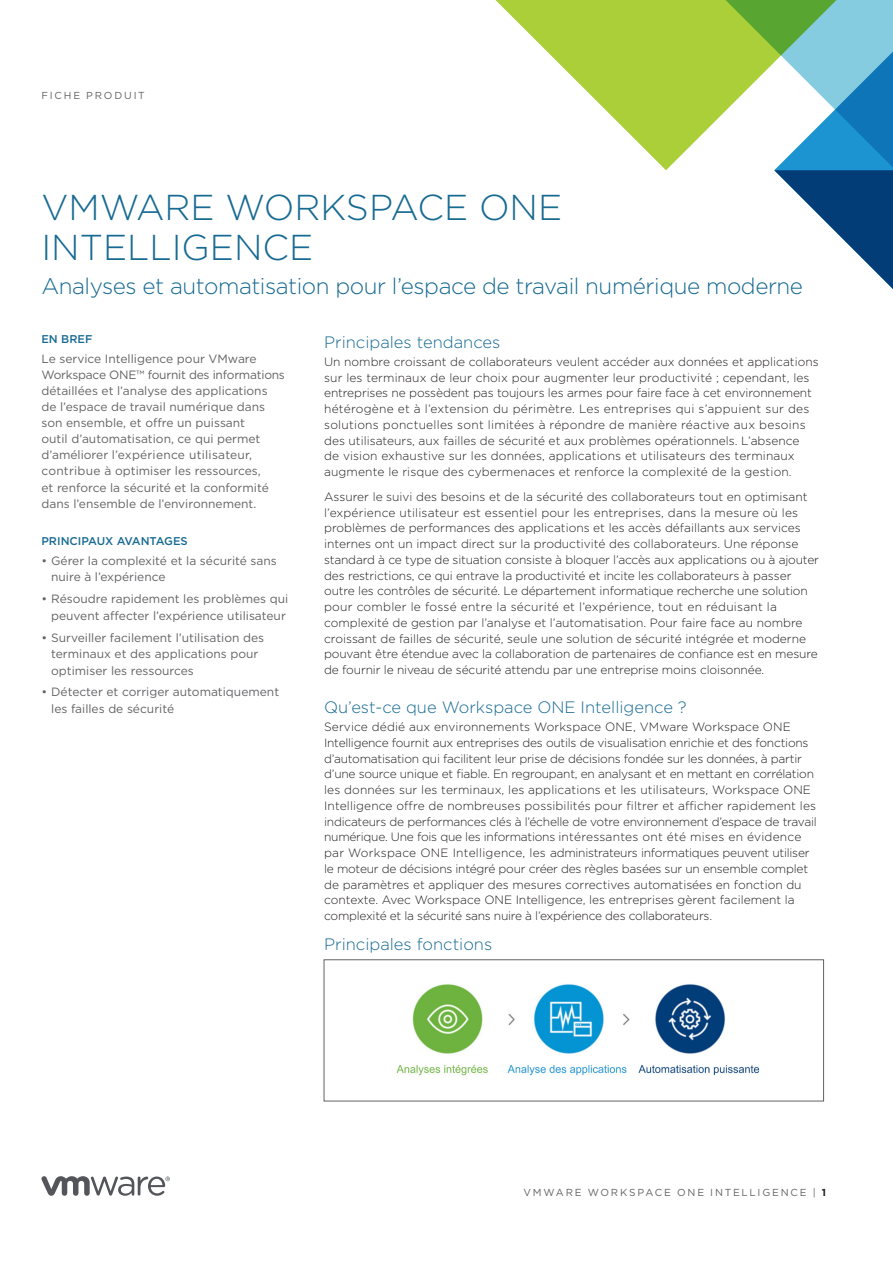
<style>
.page{position:relative;width:893px;height:1263px;background:#fff}
.page>*{position:absolute;margin:0;border:0;box-sizing:border-box;transform-origin:0 0}
._1a__MAIN_TITLE{font:300 36px/40.5px "Gotham";color:#176a92}
._1b__MAIN_SUB_TITLE{font:300 22.5px "Gotham";letter-spacing:-.02em;color:#176a92}
._4a__SUBHEAD-1{font:300 16.5px "Gotham";color:#176a92}
._3a__BODY_TEXT{font:300 12px/15.8px "Gotham";color:#231f20}
._3a__BODY_TEXT-2{font:300 12px/15.8px "Gotham";letter-spacing:-.02em;color:#231f20}
._5b__SIDEBAR-BODY-LA{font:12px/16.2px "Gotham";color:#636366}
._5a__SIDEBAR-HEAD{font:500 11.25px "Gotham";color:#176a92}
.FOLIO-BOTTOM-GRAY{font:10.2px "Gotham";letter-spacing:.175em;color:#636366}
.FOLIO-TOP-GRAY{font:10.2px "Gotham";letter-spacing:.18em;color:#636366}
.s1{font-weight:700;color:#231f20}
</style>
<div class="page">
<svg style="left:41px;top:1176px;width:129px;height:20px"></svg>
<svg style="left:495px;top:0;width:212px;height:170px;fill:#abcf38"></svg>
<svg style="left:707px;top:0;width:186px;height:289px"></svg>
<img style="left:396px;top:984px;width:364px;height:92px">
<div style="left:324px;top:959px;width:500px;height:142px;border:1px solid #636265"></div>
<p class="FOLIO-TOP-GRAY" style="left:41px;top:89px;width:105px">FICHE PRODUIT</p>
<p class="_1a__MAIN_TITLE" style="left:41px;top:186px;width:522px">VMWARE WORKSPACE ONE<br>INTELLIGENCE</p>
<p class="_1b__MAIN_SUB_TITLE" style="left:41px;top:272px;width:763px">Analyses et automatisation pour l’espace de travail numérique moderne</p>
<p class="_5a__SIDEBAR-HEAD" style="left:41px;top:332px;width:52px">EN BREF</p>
<p class="_5b__SIDEBAR-BODY-LA" style="left:41px;top:350px;width:245px">Le service Intelligence pour VMware Workspace ONE™ fournit des informations détaillées et l’analyse des applications de l’espace de travail numérique dans son ensemble, et offre un puissant<br>outil d’automatisation, ce qui permet d’améliorer l’expérience utilisateur, contribue à optimiser les ressources,<br>et renforce la sécurité et la conformité dans l’ensemble de l’environnement.</p>
<p class="_5a__SIDEBAR-HEAD" style="left:41px;top:534px;width:148px">PRINCIPAUX AVANTAGES</p>
<p class="_5b__SIDEBAR-BODY-LA" style="left:51px;top:552px;width:227px;text-indent:-10px">• Gérer la complexité et la sécurité sans nuire à l’expérience</p>
<p class="_5b__SIDEBAR-BODY-LA" style="left:41px;top:590px;width:248px;text-align:right">• Résoudre rapidement les problèmes qui peuvent affecter l’expérience utilisateur</p>
<p class="_5b__SIDEBAR-BODY-LA" style="left:51px;top:629px;width:215px;text-indent:-10px">• Surveiller facilement l’utilisation des terminaux et des applications pour optimiser les ressources</p>
<p class="_5b__SIDEBAR-BODY-LA" style="left:51px;top:684px;width:230px;text-indent:-10px">• Détecter et corriger automatiquement les failles de sécurité</p>
<p class="_4a__SUBHEAD-1" style="left:324px;top:332px;width:178px">Principales tendances</p>
<p class="_3a__BODY_TEXT" style="left:324px;top:353px;width:496px">Un nombre croissant de collaborateurs veulent accéder aux données et applications sur les terminaux de leur choix pour augmenter leur productivité ; cependant, les entreprises ne possèdent pas toujours les armes pour faire face à cet environnement hétérogène et à l’extension du périmètre. Les entreprises qui s’appuient sur des solutions ponctuelles sont limitées à répondre de manière réactive aux besoins des utilisateurs, aux failles de sécurité et aux problèmes opérationnels. L’absence<br>de vision exhaustive sur les données, applications et utilisateurs des terminaux augmente le risque des cybermenaces et renforce la complexité de la gestion.</p>
<p class="_3a__BODY_TEXT" style="left:324px;top:488px;width:496px">Assurer le suivi des besoins et de la sécurité des collaborateurs tout en optimisant l’expérience utilisateur est essentiel pour les entreprises, dans la mesure où les problèmes de performances des applications et les accès défaillants aux services internes ont un impact direct sur la productivité des collaborateurs. Une réponse standard à ce type de situation consiste à bloquer l’accès aux applications ou à ajouter des restrictions, ce qui entrave la productivité et incite les collaborateurs à passer outre les contrôles de sécurité. Le département informatique recherche une solution pour combler le fossé entre la sécurité et l’expérience, tout en réduisant la complexité de gestion par l’analyse et l’automatisation. Pour faire face au nombre croissant de failles de sécurité, seule une solution de sécurité intégrée et moderne pouvant être étendue avec la collaboration de partenaires de confiance est en mesure de fournir le niveau de sécurité attendu par une entreprise moins cloisonnée.</p>
<p class="_4a__SUBHEAD-1" style="left:324px;top:697px;width:364px">Qu’est-ce que Workspace ONE Intelligence ?</p>
<p class="_3a__BODY_TEXT-2" style="left:324px;top:718px;width:494px">Service dédié aux environnements Workspace ONE, VMware Workspace ONE Intelligence fournit aux entreprises des outils de visualisation enrichie et des fonctions d’automatisation qui facilitent leur prise de décisions fondée sur les données, à partir d’une source unique et fiable. En regroupant, en analysant et en mettant en corrélation les données sur les terminaux, les applications et les utilisateurs, Workspace ONE Intelligence offre de nombreuses possibilités pour filtrer et afficher rapidement les indicateurs de performances clés à l’échelle de votre environnement d’espace de travail numérique. Une fois que les informations intéressantes ont été mises en évidence par Workspace ONE Intelligence, les administrateurs informatiques peuvent utiliser le moteur de décisions intégré pour créer des règles basées sur un ensemble complet de paramètres et appliquer des mesures correctives automatisées en fonction du contexte. Avec Workspace ONE Intelligence, les entreprises gèrent facilement la complexité et la sécurité sans nuire à l’expérience des collaborateurs.</p>
<p class="_4a__SUBHEAD-1" style="left:324px;top:934px;width:170px">Principales fonctions</p>
<p class="FOLIO-BOTTOM-GRAY" style="left:524px;top:1185px;width:304px">VMWARE WORKSPACE ONE INTELLIGENCE | <span class="s1">1</span></p>
</div>
